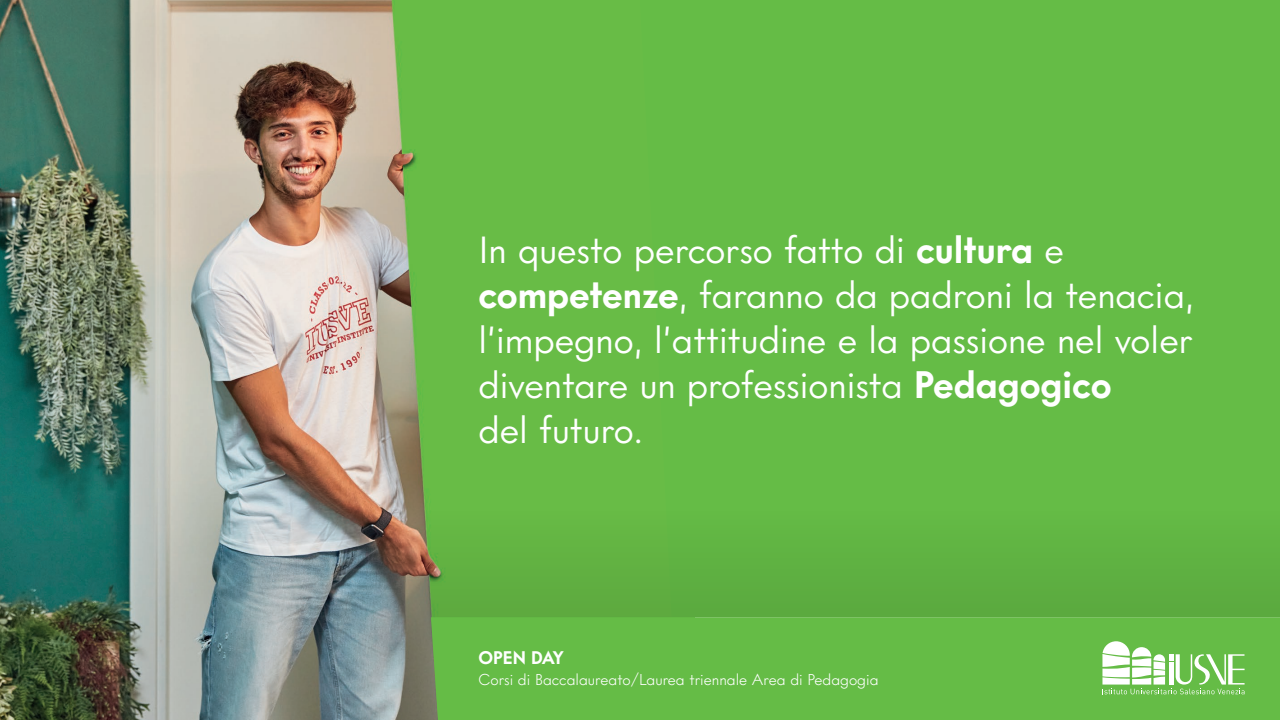
<style>
.page{position:relative;width:1280px;height:720px;background:#fff}
.page>*{position:absolute;margin:0;border:0;box-sizing:border-box;transform-origin:0 0}
.TXT{font:37.5px/45px "Intervogue";color:#fff}
.t1{font:700 17.88px "Intervogue";color:#fff}
.t2{font:300 15.62px "Intervogue";color:#fff}
.s1{font-weight:700}
</style>
<div class="page">
<img style="left:0;top:0;width:640px;height:720px">
<div style="left:640px;top:0;width:640px;height:482px;background:#65bc46"></div>
<div style="left:431px;top:617px;width:849px;height:103px;background:#65bc46"></div>
<svg style="left:1102px;top:641px;width:143px;height:53px"></svg>
<svg style="left:422px;top:482px;width:858px;height:135px;background:#61b343"></svg>
<p class="TXT" style="left:478px;top:226px;width:717px">In questo percorso fatto di <span class="s1">cultura</span> e <span class="s1">competenze</span>, faranno da padroni la tenacia, l’impegno, l’attitudine e la passione nel voler diventare un professionista <span class="s1">Pedagogico<br></span>del futuro.</p>
<p class="t1" style="left:478px;top:647px;width:87px">OPEN DAY</p>
<p class="t2" style="left:478px;top:669px;width:402px">Corsi di Baccalaureato/Laurea triennale Area di Pedagogia</p>
</div>
